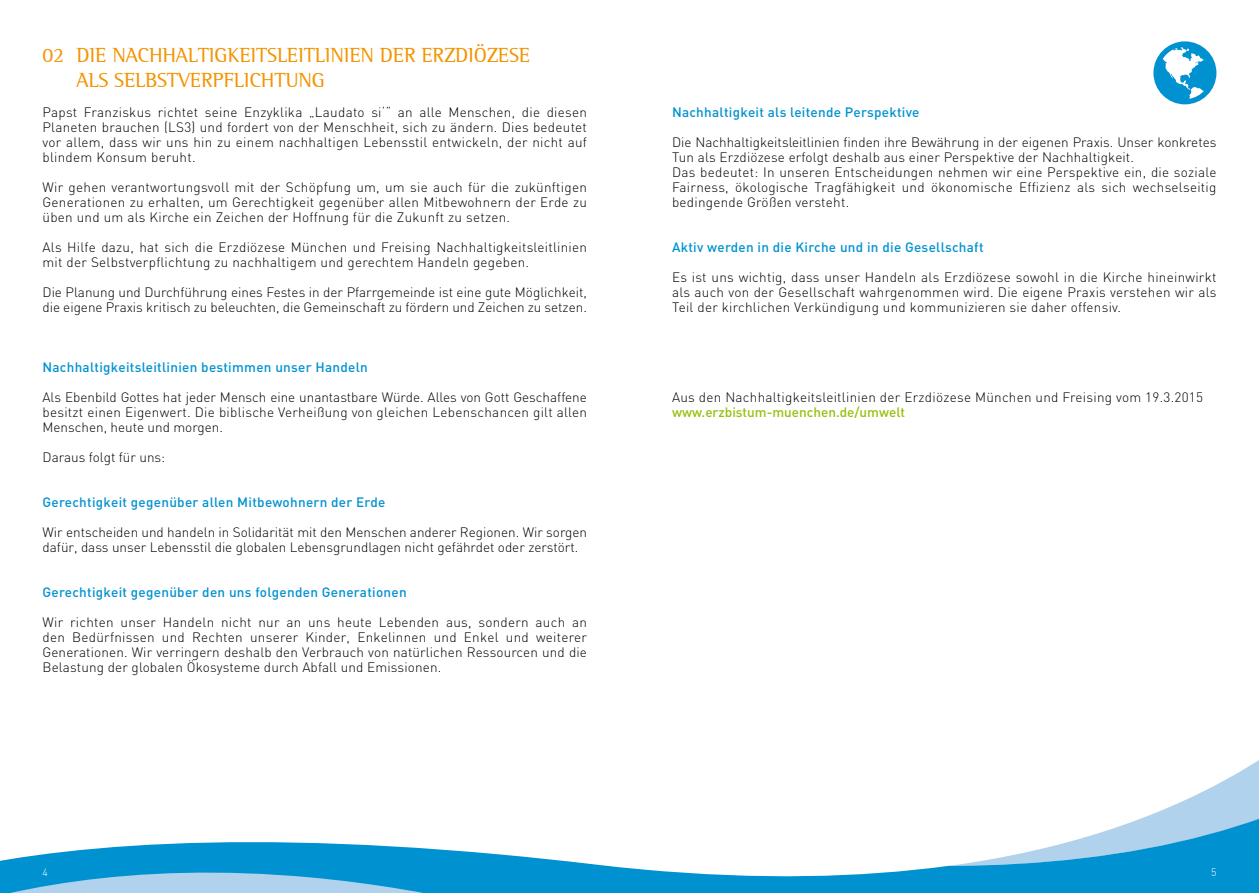
<style>
.page{position:relative;width:1259px;height:893px;background:#fff}
.page>*{position:absolute;margin:0;border:0;box-sizing:border-box;transform-origin:0 0}
.t1{font:21px/25.5px "EJA Normal";letter-spacing:-.01em;color:#f39400}
.t2{font:300 13.5px/15px "DIN";letter-spacing:.01em;color:#000;text-align:justify}
.t3{font:500 13.5px "DIN";letter-spacing:.02em;color:#0092d0}
.t4{font:500 13.5px "DIN";color:#97bf0d}
.t5{font:300 10.5px "DIN";color:#fff}
</style>
<div class="page">
<svg style="left:0;top:760px;width:1259px;height:133px"></svg>
<h1 class="t1" style="left:77px;top:42px;width:455px;text-indent:-34px">02 DIE NACHHALTIGKEITSLEITLINIEN DER ERZDIÖZESE<br>ALS SELBSTVERPFLICHTUNG</h1>
<p class="t2" style="left:43px;top:104px;width:546px">Papst Franziskus richtet seine Enzyklika „Laudato si‘“ an alle Menschen, die diesen Planeten brauchen (LS3) und fordert von der Menschheit, sich zu ändern. Dies bedeutet vor allem, dass wir uns hin zu einem nachhaltigen Lebensstil entwickeln, der nicht auf blindem Konsum beruht.</p>
<p class="t2" style="left:43px;top:179px;width:546px">Wir gehen verantwortungsvoll mit der Schöpfung um, um sie auch für die zukünftigen Generationen zu erhalten, um Gerechtigkeit gegenüber allen Mitbewohnern der Erde zu üben und um als Kirche ein Zeichen der Hoffnung für die Zukunft zu setzen.</p>
<p class="t2" style="left:43px;top:239px;width:546px">Als Hilfe dazu, hat sich die Erzdiözese München und Freising Nachhaltigkeitsleitlinien mit der Selbstverpflichtung zu nachhaltigem und gerechtem Handeln gegeben.</p>
<p class="t2" style="left:43px;top:284px;width:546px">Die Planung und Durchführung eines Festes in der Pfarrgemeinde ist eine gute Möglichkeit, die eigene Praxis kritisch zu beleuchten, die Gemeinschaft zu fördern und Zeichen zu setzen.</p>
<p class="t3" style="left:43px;top:358px;width:327px">Nachhaltigkeitsleitlinien bestimmen unser Handeln</p>
<p class="t2" style="left:43px;top:389px;width:546px">Als Ebenbild Gottes hat jeder Mensch eine unantastbare Würde. Alles von Gott Geschaffene besitzt einen Eigenwert. Die biblische Verheißung von gleichen Lebenschancen gilt allen Menschen, heute und morgen.</p>
<p class="t2" style="left:43px;top:449px;width:124px">Daraus folgt für uns:</p>
<p class="t3" style="left:43px;top:493px;width:344px">Gerechtigkeit gegenüber allen Mitbewohnern der Erde</p>
<p class="t2" style="left:43px;top:524px;width:546px">Wir entscheiden und handeln in Solidarität mit den Menschen anderer Regionen. Wir sorgen dafür, dass unser Lebensstil die globalen Lebensgrundlagen nicht gefährdet oder zerstört.</p>
<p class="t3" style="left:43px;top:583px;width:366px">Gerechtigkeit gegenüber den uns folgenden Generationen</p>
<p class="t2" style="left:43px;top:614px;width:546px">Wir richten unser Handeln nicht nur an uns heute Lebenden aus, sondern auch an den Bedürfnissen und Rechten unserer Kinder, Enkelinnen und Enkel und weiterer Generationen. Wir verringern deshalb den Verbrauch von natürlichen Ressourcen und die Belastung der globalen Ökosysteme durch Abfall und Emissionen.</p>
<p class="t3" style="left:672px;top:103px;width:249px">Nachhaltigkeit als leitende Perspektive</p>
<p class="t2" style="left:672px;top:134px;width:546px;text-align:left">Die Nachhaltigkeitsleitlinien finden ihre Bewährung in der eigenen Praxis. Unser konkretes Tun als Erzdiözese erfolgt deshalb aus einer Perspektive der Nachhaltigkeit.<br>Das bedeutet: In unseren Entscheidungen nehmen wir eine Perspektive ein, die soziale Fairness, ökologische Tragfähigkeit und ökonomische Effizienz als sich wechselseitig bedingende Größen versteht.</p>
<p class="t3" style="left:672px;top:238px;width:313px">Aktiv werden in die Kirche und in die Gesellschaft</p>
<p class="t2" style="left:672px;top:269px;width:546px">Es ist uns wichtig, dass unser Handeln als Erzdiözese sowohl in die Kirche hineinwirkt als auch von der Gesellschaft wahrgenommen wird. Die eigene Praxis verstehen wir als Teil der kirchlichen Verkündigung und kommunizieren sie daher offensiv.</p>
<p class="t2" style="left:672px;top:389px;width:532px">Aus den Nachhaltigkeitsleitlinien der Erzdiözese München und Freising vom 19.3.2015</p>
<p class="t4" style="left:672px;top:403px;width:235px">www.erzbistum-muenchen.de/umwelt</p>
<p class="t5" style="left:43px;top:865px;width:7px">4</p>
<p class="t5" style="left:1211px;top:865px;width:7px">5</p>
</div>
